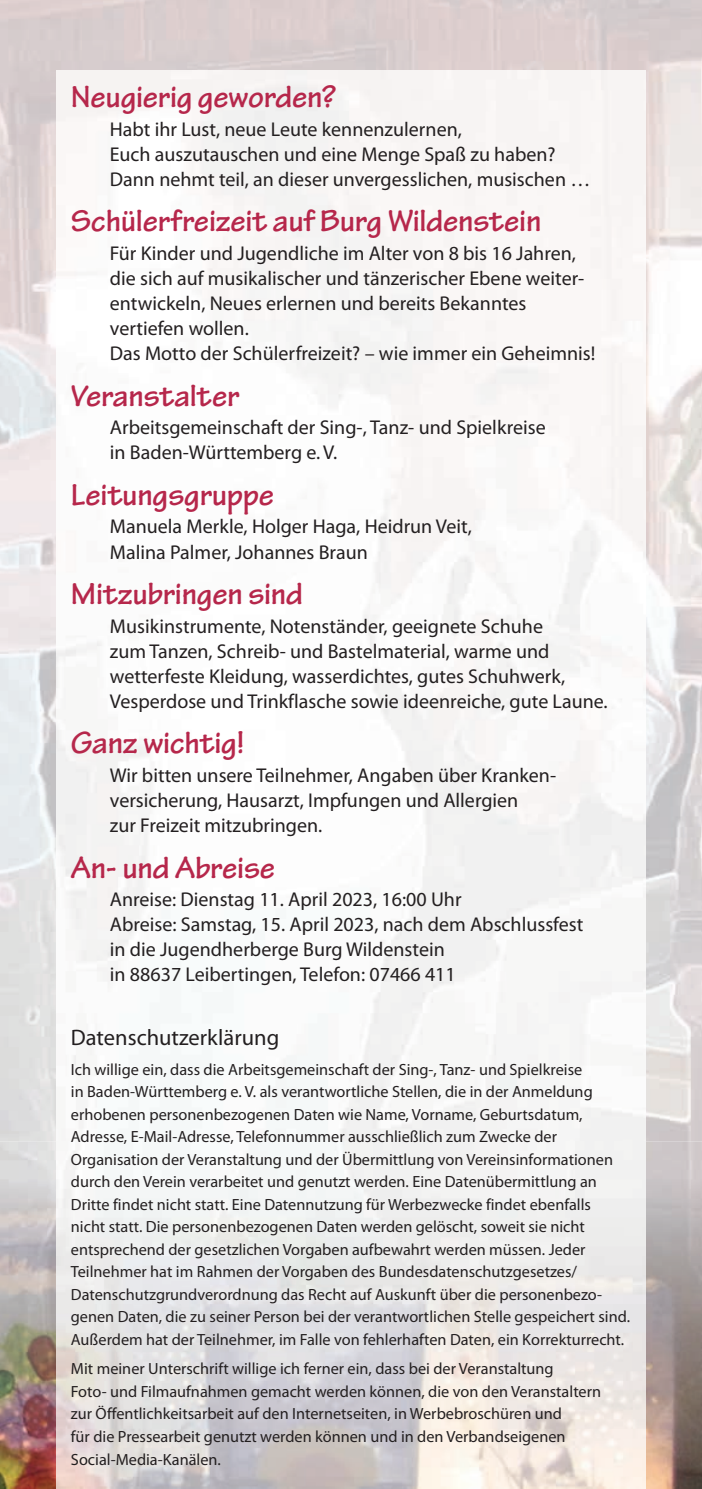
<style>
.page{position:relative;width:702px;height:1489px;background:#fff}
.page>*{position:absolute;margin:0;border:0;box-sizing:border-box;transform-origin:0 0}
.t1{font:700 32.5px "Tekton Pro";letter-spacing:-.01em;color:#b6274b}
.t2{font:22.5px "Myriad Pro";color:#231f20}
.t3{font:20px/25px "Myriad Pro";color:#231f20}
.t4{font:16.25px/22.5px "Myriad Pro";color:#231f20}
</style>
<div class="page">
<img style="left:0;top:0;width:702px;height:1488px">
<img style="left:57px;top:71px;width:588px;height:1417px">
<h1 class="t1" style="left:71px;top:78px;width:267px">Neugierig geworden?</h1>
<p class="t3" style="left:110px;top:116px;width:482px">Habt ihr Lust, neue Leute kennenzulernen,<br>Euch auszutauschen und eine Menge Spaß zu haben?<br>Dann nehmt teil, an dieser unvergesslichen, musischen …</p>
<h1 class="t1" style="left:71px;top:202px;width:472px">Schülerfreizeit auf Burg Wildenstein</h1>
<p class="t3" style="left:110px;top:240px;width:487px">Für Kinder und Jugendliche im Alter von 8 bis 16 Jahren, die sich auf musikalischer und tänzerischer Ebene weiter&shy;entwickeln, Neues erlernen und bereits Bekanntes vertiefen wollen.<br>Das Motto der Schülerfreizeit? – wie immer ein Geheimnis!</p>
<h1 class="t1" style="left:71px;top:376px;width:170px">Veranstalter</h1>
<p class="t3" style="left:110px;top:415px;width:437px">Arbeitsgemeinschaft der Sing-, Tanz- und Spielkreise in Baden-Württemberg e. V.</p>
<h1 class="t1" style="left:71px;top:475px;width:204px">Leitungsgruppe</h1>
<p class="t3" style="left:110px;top:514px;width:363px">Manuela Merkle, Holger Haga, Heidrun Veit,<br>Malina Palmer, Johannes Braun</p>
<h1 class="t1" style="left:71px;top:574px;width:234px">Mitzubringen sind</h1>
<p class="t3" style="left:110px;top:613px;width:499px">Musikinstrumente, Notenständer, geeignete Schuhe<br>zum Tanzen, Schreib- und Bastelmaterial, warme und wetterfeste Kleidung, wasserdichtes, gutes Schuhwerk, Vesperdose und Trinkflasche sowie ideenreiche, gute Laune.</p>
<h1 class="t1" style="left:71px;top:724px;width:175px">Ganz wichtig!</h1>
<p class="t3" style="left:110px;top:762px;width:448px">Wir bitten unsere Teilnehmer, Angaben über Kranken&shy;versicherung, Hausarzt, Impfungen und Allergien<br>zur Freizeit mitzubringen.</p>
<h1 class="t1" style="left:71px;top:848px;width:206px">An- und Abreise</h1>
<p class="t3" style="left:110px;top:886px;width:475px">Anreise: Dienstag 11. April 2023, 16:00 Uhr<br>Abreise: Samstag, 15. April 2023, nach dem Abschlussfest in die Jugendherberge Burg Wildenstein<br>in 88637 Leibertingen, Telefon: 07466 411</p>
<h2 class="t2" style="left:71px;top:1023px;width:210px">Datenschutzerklärung</h2>
<p class="t4" style="left:71px;top:1057px;width:560px">Ich willige ein, dass die Arbeitsgemeinschaft der Sing-, Tanz- und Spielkreise<br>in Baden-Württemberg e. V. als verantwortliche Stellen, die in der Anmeldung erhobenen personenbezogenen Daten wie Name, Vorname, Geburtsdatum, Adresse, E-Mail-Adresse, Telefonnummer ausschließlich zum Zwecke der Organisation der Veranstaltung und der Übermittlung von Vereinsinformationen durch den Verein verarbeitet und genutzt werden. Eine Datenübermittlung an Dritte findet nicht statt. Eine Datennutzung für Werbezwecke findet ebenfalls<br>nicht statt. Die personenbezogenen Daten werden gelöscht, soweit sie nicht entsprechend der gesetzlichen Vorgaben aufbewahrt werden müssen. Jeder Teilnehmer hat im Rahmen der Vorgaben des Bundesdatenschutzgesetzes/ Datenschutzgrundverordnung das Recht auf Auskunft über die personenbezo&shy;genen Daten, die zu seiner Person bei der verantwortlichen Stelle gespeichert sind.<br>Außerdem hat der Teilnehmer, im Falle von fehlerhaften Daten, ein Korrekturrecht.</p>
<p class="t4" style="left:71px;top:1357px;width:531px">Mit meiner Unterschrift willige ich ferner ein, dass bei der Veranstaltung<br>Foto- und Filmaufnahmen gemacht werden können, die von den Veranstaltern zur Öffentlichkeitsarbeit auf den Internetseiten, in Werbebroschüren und<br>für die Pressearbeit genutzt werden können und in den Verbandseigenen Social-Media-Kanälen.</p>
</div>
